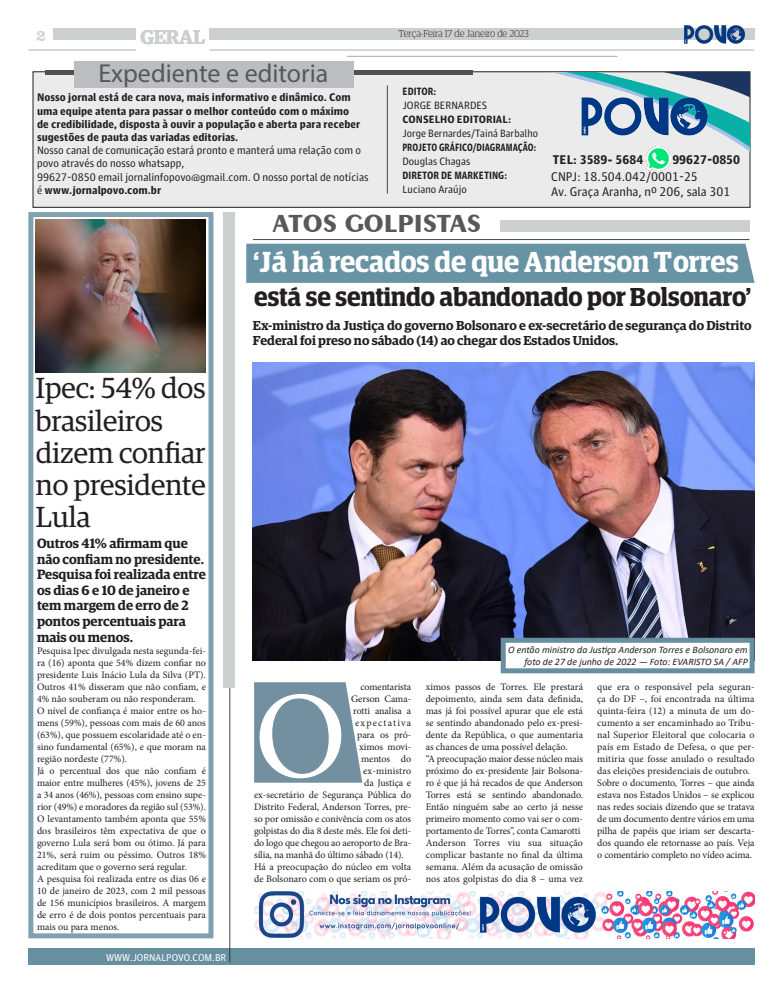
<style>
.page{position:relative;width:783px;height:993px;background:#fff}
.page>*{position:absolute;margin:0;border:0;box-sizing:border-box;transform-origin:0 0}
.t1{font:124px "Minion Pro";color:#fff}
.Título_-_2_colunas{font:29px/32.3px "Guardian Egyptian";color:#231f20}
.t2{font:600 29px "Guardian Egyptian Display";letter-spacing:-.005em;color:#fff}
.t3{font:600 26px "Guardian Egyptian Display";color:#231f20}
.Legenda_de_foto{font:26px "Myriad Pro";color:#57585a}
.Legenda_de_foto-2{font:700 26px "Exotic 350 BT";color:#57585a}
.t4{font:600 20px "Guardian Egyptian";letter-spacing:-.02em;color:#cccfcf}
.t5{font:16px "Clarendon BT";color:#cccfcf}
.t6{font:600 13.5px/15.6px "Guardian Egyptian";color:#231f20}
.t7{font:600 13px/15px "Guardian Egyptian";color:#231f20}
.t8{font:12.6px "Guardian Agate Sans G1 D Regular";color:#231f20}
.t9{font:900 12.6px "Guardian Agate Sans";color:#231f20}
.Título_-_2_colunas-2{font:900 11px/13.2px "Guardian Agate Sans";color:#231f20}
.Título_-_2_colunas-3{font:11px/13.2px "Guardian Agate Sans G1 D Regular";color:#231f20}
.Legenda_de_foto-3{font:10.6px "Guardian Agate Sans G1 D Regular";color:#231f20}
.Legenda_de_foto-4{font:900 10.6px "Guardian Agate Sans";color:#231f20;scale:.8 1}
.Legenda_de_foto-5{font:900 10.6px "Guardian Agate Sans";color:#231f20;scale:.87 1}
.Legenda_de_foto-6{font:900 10.6px "Guardian Agate Sans";color:#231f20}
.t10{font:10px/12px "Minion Pro";letter-spacing:-.005em;color:#231f20;text-align:justify}
.t11{font:300 10px "Guardian Egyptian Display";color:#231f20}
.t12{font:10px "Guardian Agate Sans G1 D Regular";color:#fff}
.t13{font:10px "Minion Pro";letter-spacing:.115em;color:#231f20}
.t14{font:italic 9.9px/11.9px "Calibri";color:#231f20;text-align:right}
.s1{font-family:"Guardian Agate Sans";font-weight:900}
</style>
<div class="page">
<div style="left:28px;top:947px;width:726px;height:17px;background:#668fa0"></div>
<div style="left:209px;top:28px;width:545px;height:12px;background:#cccfcf"></div>
<div style="left:54px;top:28px;width:82px;height:12px;background:#cccfcf"></div>
<hr style="left:28px;top:49px;width:108px;height:2px;background:#cccfcf">
<hr style="left:209px;top:49px;width:545px;height:2px;background:#cccfcf">
<hr style="left:127px;top:56px;width:490px;height:1px;background:#939598">
<div style="left:32px;top:71px;width:718px;height:137px;background:#ebebec;border:1px solid #231f20"></div>
<hr style="left:387px;top:85px;width:1px;height:108px;background:#231f20">
<img style="left:646px;top:152px;width:24px;height:19px">
<div style="left:75px;top:52px;width:271px;height:35px;background:#fff"></div>
<img style="left:545px;top:72px;width:204px;height:80px">
<hr style="left:46px;top:70px;width:427px;height:4px;background:#505052">
<div style="left:74px;top:62px;width:279px;height:26px;background:#bcbdc0"></div>
<hr style="left:229px;top:342px;width:1px;height:620px;background:#231f20">
<div style="left:223px;top:212px;width:12px;height:475px;background:#cccfcf"></div>
<div style="left:500px;top:220px;width:249px;height:12px;background:#cccfcf"></div>
<hr style="left:253px;top:239px;width:496px;height:1px;background:#231f20">
<div style="left:246px;top:243px;width:508px;height:40px;background:#6893a4"></div>
<img style="left:579px;top:93px;width:130px;height:43px">
<img style="left:253px;top:362px;width:501px;height:298px">
<svg style="left:254px;top:682px;width:108px;height:100px;background:#7d98a7"></svg>
<img style="left:254px;top:891px;width:500px;height:47px">
<div style="left:500px;top:637px;width:254px;height:36px;background:#fff;border:5px solid #668fa0"></div>
<div style="left:28px;top:212px;width:185px;height:726px;border:5px solid #668fa0"></div>
<img style="left:36px;top:219px;width:170px;height:153px">
<img style="left:684px;top:25px;width:61px;height:19px">
<h3 class="t5" style="left:36px;top:25px;width:11px">2</h3>
<p class="t11" style="left:398px;top:28px;width:131px">Terça-Feira 17 de Janeiro de 2023</p>
<h3 class="t4" style="left:140px;top:22px;width:66px">GERAL</h3>
<p class="Legenda_de_foto" style="left:98px;top:57px;width:231px">Expediente e editoria</p>
<p class="Título_-_2_colunas-2" style="left:37px;top:90px;width:325px">Nosso jornal está de cara nova, mais informativo e dinâmico. Com uma equipe atenta para passar o melhor conteúdo com o máximo de credibilidade, disposta à ouvir a população e aberta para receber sugestões de pauta das variadas editorias.</p>
<p class="Título_-_2_colunas-3" style="left:37px;top:143px;width:325px">Nosso canal de comunicação estará pronto e manterá uma relação com o povo através do nosso whatsapp,</p>
<p class="Título_-_2_colunas-3" style="left:37px;top:169px;width:333px">99627-0850 email jornalinfopovo@gmail.com. O nosso portal de notícias é <span class="s1">www.jornalpovo.com.br</span></p>
<p class="Legenda_de_foto-5" style="left:402px;top:84px;width:40px">EDITOR:</p>
<p class="Legenda_de_foto-3" style="left:402px;top:98px;width:86px">JORGE BERNARDES</p>
<p class="Legenda_de_foto-6" style="left:402px;top:112px;width:110px">CONSELHO EDITORIAL:</p>
<p class="Legenda_de_foto-3" style="left:402px;top:126px;width:137px">Jorge Bernardes/Tainá Barbalho</p>
<p class="Legenda_de_foto-4" style="left:402px;top:140px;width:169px">PROJETO GRÁFICO/DIAGRAMAÇÃO:</p>
<p class="Legenda_de_foto-3" style="left:402px;top:154px;width:69px">Douglas Chagas</p>
<p class="Legenda_de_foto-5" style="left:402px;top:168px;width:122px">DIRETOR DE MARKETING:</p>
<p class="Legenda_de_foto-3" style="left:402px;top:182px;width:66px">Luciano Araújo</p>
<p class="t9" style="left:552px;top:151px;width:92px">TEL: 3589- 5684</p>
<p class="t8" style="left:551px;top:168px;width:148px">CNPJ: 18.504.042/0001-25</p>
<p class="t8" style="left:551px;top:183px;width:180px">Av. Graça Aranha, nº 206, sala 301</p>
<p class="t9" style="left:672px;top:151px;width:69px">99627-0850</p>
<p class="Legenda_de_foto-2" style="left:273px;top:207px;width:209px">ATOS GOLPISTAS</p>
<p class="t2" style="left:254px;top:246px;width:486px">‘Já há recados de que Anderson Torres</p>
<p class="t3" style="left:254px;top:283px;width:499px">está se sentindo abandonado por Bolsonaro’</p>
<p class="Título_-_2_colunas" style="left:36px;top:370px;width:171px">Ipec: 54% dos brasileiros dizem confiar no presidente<br>Lula</p>
<p class="t6" style="left:37px;top:534px;width:170px">Outros 41% afirmam que não confiam no presidente.<br>Pesquisa foi realizada entre os dias 6 e 10 de janeiro e tem margem de erro de 2 pontos percentuais para mais ou menos.</p>
<p class="t10" style="left:37px;top:644px;width:170px">Pesquisa Ipec divulgada nesta segunda-fei&shy;ra (16) aponta que 54% dizem confiar no presidente Luis Inácio Lula da Silva (PT).<br>Outros 41% disseram que não confiam, e 4% não souberam ou não responderam.</p>
<p class="t10" style="left:37px;top:704px;width:170px">O nível de confiança é maior entre os ho&shy;mens (59%), pessoas com mais de 60 anos (63%), que possuem escolaridade até o en&shy;sino fundamental (65%), e que moram na região nordeste (77%).</p>
<p class="t10" style="left:37px;top:764px;width:170px">Já o percentual dos que não confiam é maior entre mulheres (45%), jovens de 25 a 34 anos (46%), pessoas com ensino supe&shy;rior (49%) e moradores da região sul (53%).</p>
<p class="t10" style="left:37px;top:812px;width:170px">O levantamento também aponta que 55% dos brasileiros têm expectativa de que o governo Lula será bom ou ótimo. Já para 21%, será ruim ou péssimo. Outros 18% acreditam que o governo será regular.</p>
<p class="t10" style="left:37px;top:872px;width:170px">A pesquisa foi realizada entre os dias 06 e 10 de janeiro de 2023, com 2 mil pessoas de 156 municípios brasileiros. A margem de erro é de dois pontos percentuais para mais ou para menos.</p>
<p class="t12" style="left:106px;top:949px;width:122px">WWW.JORNALPOVO.COM.BR</p>
<p class="t7" style="left:253px;top:317px;width:500px">Ex-ministro da Justiça do governo Bolsonaro e ex-secretário de segurança do Distrito<br>Federal foi preso no sábado (14) ao chegar dos Estados Unidos.</p>
<p class="t10" style="left:360px;top:680px;width:52px">comentarista</p>
<p class="t10" style="left:351px;top:692px;width:62px">Gerson Cama-</p>
<p class="t10" style="left:353px;top:704px;width:59px">rotti analisa a</p>
<p class="t13" style="left:355px;top:715px;width:58px">expectativa</p>
<p class="t10" style="left:357px;top:728px;width:56px">para os pró-</p>
<p class="t10" style="left:359px;top:740px;width:54px">ximos movi-</p>
<p class="t10" style="left:361px;top:752px;width:51px">mentos do</p>
<p class="t10" style="left:363px;top:764px;width:50px">ex-ministro</p>
<p class="t10" style="left:364px;top:776px;width:48px">da Justiça e</p>
<p class="t10" style="left:254px;top:788px;width:158px">ex-secretário de Segurança Pública do</p>
<p class="t10" style="left:254px;top:800px;width:159px">Distrito Federal, Anderson Torres, pre-</p>
<p class="t10" style="left:254px;top:812px;width:158px">so por omissão e conivência com os atos</p>
<p class="t10" style="left:254px;top:824px;width:159px">golpistas do dia 8 deste mês. Ele foi deti-</p>
<p class="t10" style="left:254px;top:836px;width:159px">do logo que chegou ao aeroporto de Bra-</p>
<p class="t10" style="left:254px;top:848px;width:151px">sília, na manhã do último sábado (14).</p>
<p class="t10" style="left:254px;top:860px;width:159px">Há a preocupação do núcleo em volta de Bolsonaro com o que seriam os pró-</p>
<p class="t1" style="left:254px;top:653px;width:94px">O</p>
<p class="t14" style="left:508px;top:643px;width:241px">O então ministro da Justiça Anderson Torres e Bolsonaro em foto de 27 de junho de 2022 — Foto: EVARISTO SA / AFP</p>
<p class="t10" style="left:425px;top:680px;width:159px">ximos passos de Torres. Ele prestará depoimento, ainda sem data definida, mas já foi possível apurar que ele está se sentindo abandonado pelo ex-presi&shy;dente da República, o que aumentaria as chances de uma possível delação.</p>
<p class="t10" style="left:425px;top:752px;width:159px">“A preocupação maior desse núcleo mais próximo do ex-presidente Jair Bolsona&shy;ro é que já há recados de que Anderson Torres está se sentindo abandonado.<br>Então ninguém sabe ao certo já nesse primeiro momento como vai ser o com&shy;portamento de Torres”, conta Camarotti</p>
<p class="t10" style="left:425px;top:836px;width:159px">Anderson Torres viu sua situação complicar bastante no final da última semana. Além da acusação de omissão nos atos golpistas do dia 8 – uma vez</p>
<p class="t10" style="left:597px;top:680px;width:159px">que era o responsável pela seguran&shy;ça do DF –, foi encontrada na última quinta-feira (12) a minuta de um do&shy;cumento a ser encaminhado ao Tribu&shy;nal Superior Eleitoral que colocaria o país em Estado de Defesa, o que per&shy;mitiria que fosse anulado o resultado das eleições presidenciais de outubro.</p>
<p class="t10" style="left:597px;top:776px;width:159px">Sobre o documento, Torres – que ainda estava nos Estados Unidos – se explicou nas redes sociais dizendo que se tratava de um documento dentre vários em uma pilha de papéis que iriam ser descarta&shy;dos quando ele retornasse ao país. Veja o comentário completo no vídeo acima.</p>
</div>
